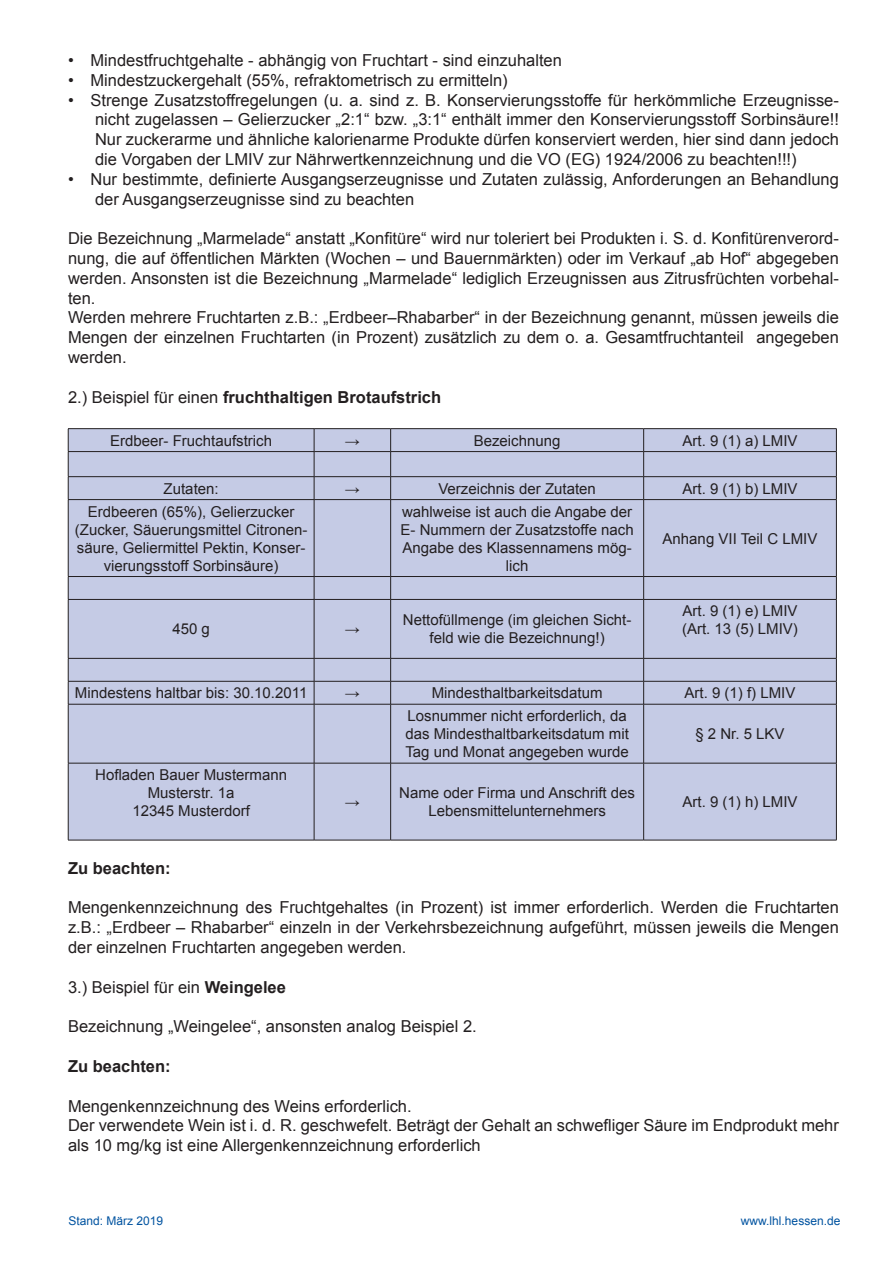
<style>
.page{position:relative;width:893px;height:1263px;background:#fff}
.page>*{position:absolute;margin:0;border:0;box-sizing:border-box;transform-origin:0 0}
.Fließtext_JB{font:16.5px/19.8px "Arial";color:#231f20;text-align:justify}
.Fließtext_JB-2{font:700 16.5px "Arial";color:#231f20}
.t1{font:15px/18px "Arial";color:#231f20;text-align:center}
.t2{font:12px "Arial";color:#0153a0}
.s1{font-weight:400}
.s2{font-weight:700}
</style>
<div class="page">
<div style="left:69px;top:429px;width:767px;height:411px;background:#c5cbe5"></div>
<hr style="left:68px;top:428px;width:246px;height:1px;background:#231f20">
<hr style="left:314px;top:428px;width:77px;height:1px;background:#231f20">
<hr style="left:391px;top:428px;width:253px;height:1px;background:#231f20">
<hr style="left:644px;top:428px;width:193px;height:1px;background:#231f20">
<hr style="left:68px;top:451px;width:246px;height:1px;background:#231f20">
<hr style="left:314px;top:451px;width:77px;height:1px;background:#231f20">
<hr style="left:391px;top:451px;width:253px;height:1px;background:#231f20">
<hr style="left:644px;top:451px;width:193px;height:1px;background:#231f20">
<hr style="left:68px;top:476px;width:246px;height:1px;background:#231f20">
<svg style="left:68px;top:429px;width:1px;height:70px"></svg>
<hr style="left:314px;top:476px;width:77px;height:1px;background:#231f20">
<svg style="left:314px;top:429px;width:1px;height:70px"></svg>
<hr style="left:391px;top:476px;width:253px;height:1px;background:#231f20">
<svg style="left:390px;top:429px;width:1px;height:70px"></svg>
<hr style="left:644px;top:476px;width:193px;height:1px;background:#231f20">
<svg style="left:643px;top:429px;width:1px;height:70px"></svg>
<svg style="left:836px;top:429px;width:1px;height:70px"></svg>
<hr style="left:68px;top:499px;width:246px;height:1px;background:#231f20">
<hr style="left:68px;top:500px;width:1px;height:76px;background:#231f20">
<hr style="left:314px;top:499px;width:77px;height:1px;background:#231f20">
<hr style="left:314px;top:500px;width:1px;height:76px;background:#231f20">
<hr style="left:391px;top:499px;width:253px;height:1px;background:#231f20">
<hr style="left:390px;top:500px;width:1px;height:76px;background:#231f20">
<hr style="left:644px;top:499px;width:193px;height:1px;background:#231f20">
<hr style="left:643px;top:500px;width:1px;height:76px;background:#231f20">
<hr style="left:836px;top:500px;width:1px;height:76px;background:#231f20">
<hr style="left:68px;top:576px;width:246px;height:1px;background:#231f20">
<svg style="left:68px;top:577px;width:1px;height:22px"></svg>
<hr style="left:314px;top:576px;width:77px;height:1px;background:#231f20">
<svg style="left:314px;top:577px;width:1px;height:22px"></svg>
<hr style="left:391px;top:576px;width:253px;height:1px;background:#231f20">
<svg style="left:390px;top:577px;width:1px;height:22px"></svg>
<hr style="left:644px;top:576px;width:193px;height:1px;background:#231f20">
<svg style="left:643px;top:577px;width:1px;height:22px"></svg>
<svg style="left:836px;top:577px;width:1px;height:22px"></svg>
<hr style="left:68px;top:599px;width:246px;height:1px;background:#231f20">
<hr style="left:68px;top:600px;width:1px;height:58px;background:#231f20">
<hr style="left:314px;top:599px;width:77px;height:1px;background:#231f20">
<hr style="left:314px;top:600px;width:1px;height:58px;background:#231f20">
<hr style="left:391px;top:599px;width:253px;height:1px;background:#231f20">
<hr style="left:390px;top:600px;width:1px;height:58px;background:#231f20">
<hr style="left:644px;top:599px;width:193px;height:1px;background:#231f20">
<hr style="left:643px;top:600px;width:1px;height:58px;background:#231f20">
<hr style="left:836px;top:600px;width:1px;height:58px;background:#231f20">
<hr style="left:68px;top:658px;width:246px;height:1px;background:#231f20">
<hr style="left:314px;top:658px;width:77px;height:1px;background:#231f20">
<hr style="left:391px;top:658px;width:253px;height:1px;background:#231f20">
<hr style="left:644px;top:658px;width:193px;height:1px;background:#231f20">
<hr style="left:68px;top:681px;width:246px;height:1px;background:#231f20">
<svg style="left:68px;top:658px;width:1px;height:46px"></svg>
<hr style="left:314px;top:681px;width:77px;height:1px;background:#231f20">
<svg style="left:314px;top:658px;width:1px;height:46px"></svg>
<hr style="left:391px;top:681px;width:253px;height:1px;background:#231f20">
<svg style="left:390px;top:658px;width:1px;height:46px"></svg>
<hr style="left:644px;top:681px;width:193px;height:1px;background:#231f20">
<svg style="left:643px;top:658px;width:1px;height:46px"></svg>
<svg style="left:836px;top:658px;width:1px;height:46px"></svg>
<hr style="left:68px;top:704px;width:246px;height:1px;background:#231f20">
<hr style="left:68px;top:704px;width:1px;height:59px;background:#231f20">
<hr style="left:314px;top:704px;width:77px;height:1px;background:#231f20">
<hr style="left:314px;top:704px;width:1px;height:59px;background:#231f20">
<hr style="left:391px;top:704px;width:253px;height:1px;background:#231f20">
<hr style="left:390px;top:704px;width:1px;height:59px;background:#231f20">
<hr style="left:644px;top:704px;width:193px;height:1px;background:#231f20">
<hr style="left:643px;top:704px;width:1px;height:59px;background:#231f20">
<hr style="left:836px;top:704px;width:1px;height:59px;background:#231f20">
<hr style="left:68px;top:763px;width:246px;height:1px;background:#231f20">
<hr style="left:68px;top:763px;width:1px;height:77px;background:#231f20">
<hr style="left:314px;top:763px;width:77px;height:1px;background:#231f20">
<hr style="left:314px;top:763px;width:1px;height:77px;background:#231f20">
<hr style="left:391px;top:763px;width:253px;height:1px;background:#231f20">
<hr style="left:390px;top:763px;width:1px;height:77px;background:#231f20">
<hr style="left:644px;top:763px;width:193px;height:1px;background:#231f20">
<hr style="left:643px;top:763px;width:1px;height:77px;background:#231f20">
<hr style="left:836px;top:763px;width:1px;height:77px;background:#231f20">
<hr style="left:68px;top:840px;width:246px;height:1px;background:#231f20">
<hr style="left:314px;top:840px;width:77px;height:1px;background:#231f20">
<hr style="left:391px;top:840px;width:253px;height:1px;background:#231f20">
<hr style="left:644px;top:840px;width:193px;height:1px;background:#231f20">
<p class="Fließtext_JB" style="left:68px;top:50px;width:495px">• Mindestfruchtgehalte - abhängig von Fruchtart - sind einzuhalten</p>
<p class="Fließtext_JB" style="left:68px;top:70px;width:441px">• Mindestzuckergehalt (55%, refraktometrisch zu ermitteln)</p>
<p class="Fließtext_JB" style="left:95px;top:90px;width:745px;text-indent:-27px">• Strenge Zusatzstoffregelungen (u. a. sind z. B. Konservierungsstoffe für herkömmliche Erzeugnisse&shy;nicht zugelassen – Gelierzucker „2:1“ bzw. „3:1“ enthält immer den Konservierungsstoff Sorbinsäure!!<br>Nur zuckerarme und ähnliche kalorienarme Produkte dürfen konserviert werden, hier sind dann jedoch die Vorgaben der LMIV zur Nährwertkennzeichnung und die VO (EG) 1924/2006 zu beachten!!!)</p>
<p class="Fließtext_JB" style="left:95px;top:169px;width:745px;text-indent:-27px">• Nur bestimmte, definierte Ausgangserzeugnisse und Zutaten zulässig, Anforderungen an Behandlung der Ausgangserzeugnisse sind zu beachten</p>
<p class="Fließtext_JB" style="left:68px;top:229px;width:772px">Die Bezeichnung „Marmelade“ anstatt „Konfitüre“ wird nur toleriert bei Produkten i. S. d. Konfitürenverord&shy;nung, die auf öffentlichen Märkten (Wochen – und Bauernmärkten) oder im Verkauf „ab Hof“ abgegeben werden. Ansonsten ist die Bezeichnung „Marmelade“ lediglich Erzeugnissen aus Zitrusfrüchten vorbehal&shy;ten.</p>
<p class="Fließtext_JB" style="left:68px;top:308px;width:772px">Werden mehrere Fruchtarten z.B.: „Erdbeer–Rhabarber“ in der Bezeichnung genannt, müssen jeweils die Mengen der einzelnen Fruchtarten (in Prozent) zusätzlich zu dem o. a. Gesamtfruchtanteil angegeben werden.</p>
<p class="Fließtext_JB-2" style="left:68px;top:386px;width:375px"><span class="s1">2.) Beispiel für einen</span> fruchthaltigen Brotaufstrich</p>
<p class="t1" style="left:110px;top:431px;width:163px">Erdbeer- Fruchtaufstrich</p>
<p class="t1" style="left:345px;top:431px;width:16px">→</p>
<p class="t1" style="left:474px;top:431px;width:88px">Bezeichnung</p>
<p class="t1" style="left:682px;top:431px;width:117px">Art. 9 (1) a) LMIV</p>
<p class="t1" style="left:164px;top:479px;width:57px">Zutaten:</p>
<p class="t1" style="left:345px;top:479px;width:16px">→</p>
<p class="t1" style="left:438px;top:479px;width:159px">Verzeichnis der Zutaten</p>
<p class="t1" style="left:682px;top:479px;width:117px">Art. 9 (1) b) LMIV</p>
<p class="t1" style="left:75px;top:502px;width:234px">Erdbeeren (65%), Gelierzucker (Zucker, Säuerungsmittel Citronen&shy;säure, Geliermittel Pektin, Konser&shy;vierungsstoff Sorbinsäure)</p>
<p class="t1" style="left:401px;top:502px;width:235px">wahlweise ist auch die Angabe der<br>E- Nummern der Zusatzstoffe nach<br>Angabe des Klassennamens mög&shy;lich</p>
<p class="t1" style="left:663px;top:529px;width:156px">Anhang VII Teil C LMIV</p>
<p class="t1" style="left:172px;top:620px;width:39px">450 g</p>
<p class="t1" style="left:345px;top:620px;width:16px">→</p>
<p class="t1" style="left:403px;top:611px;width:230px">Nettofüllmenge (im gleichen Sicht&shy;feld wie die Bezeichnung!)</p>
<p class="t1" style="left:682px;top:602px;width:117px">Art. 9 (1) e) LMIV</p>
<p class="t1" style="left:682px;top:620px;width:117px">(Art. 13 (5) LMIV)</p>
<p class="t1" style="left:75px;top:684px;width:234px">Mindestens haltbar bis: 30.10.2011</p>
<p class="t1" style="left:345px;top:684px;width:16px">→</p>
<p class="t1" style="left:432px;top:684px;width:172px">Mindesthaltbarkeitsdatum</p>
<p class="t1" style="left:685px;top:684px;width:112px">Art. 9 (1) f) LMIV</p>
<p class="t1" style="left:405px;top:707px;width:225px;text-align:left">Losnummer nicht erforderlich, da das Mindesthaltbarkeitsdatum mit<br>Tag und Monat angegeben wurde</p>
<p class="t1" style="left:695px;top:725px;width:91px">§ 2 Nr. 5 LKV</p>
<p class="t1" style="left:95px;top:766px;width:193px">Hofladen Bauer Mustermann</p>
<p class="t1" style="left:148px;top:784px;width:88px">Musterstr. 1a</p>
<p class="t1" style="left:132px;top:802px;width:119px">12345 Musterdorf</p>
<p class="t1" style="left:345px;top:793px;width:16px">→</p>
<p class="t1" style="left:399px;top:784px;width:237px">Name oder Firma und Anschrift des<br>Lebensmittelunternehmers</p>
<p class="t1" style="left:682px;top:793px;width:117px">Art. 9 (1) h) LMIV</p>
<p class="Fließtext_JB-2" style="left:68px;top:857px;width:104px">Zu beachten:</p>
<p class="Fließtext_JB" style="left:68px;top:898px;width:772px">Mengenkennzeichnung des Fruchtgehaltes (in Prozent) ist immer erforderlich. Werden die Fruchtarten z.B.: „Erdbeer – Rhabarber“ einzeln in der Verkehrsbezeichnung aufgeführt, müssen jeweils die Mengen der einzelnen Fruchtarten angegeben werden.</p>
<p class="Fließtext_JB" style="left:68px;top:977px;width:219px">3.) Beispiel für ein <span class="s2">Weingelee</span></p>
<p class="Fließtext_JB" style="left:68px;top:1017px;width:410px">Bezeichnung „Weingelee“, ansonsten analog Beispiel 2.</p>
<p class="Fließtext_JB-2" style="left:68px;top:1055px;width:104px">Zu beachten:</p>
<p class="Fließtext_JB" style="left:68px;top:1096px;width:345px">Mengenkennzeichnung des Weins erforderlich.</p>
<p class="Fließtext_JB" style="left:68px;top:1116px;width:772px">Der verwendete Wein ist i. d. R. geschwefelt. Beträgt der Gehalt an schwefliger Säure im Endprodukt mehr als 10 mg/kg ist eine Allergenkennzeichnung erforderlich</p>
<p class="t2" style="left:69px;top:1213px;width:96px">Stand: März 2019</p>
<p class="t2" style="left:741px;top:1213px;width:101px">www.lhl.hessen.de</p>
</div>
